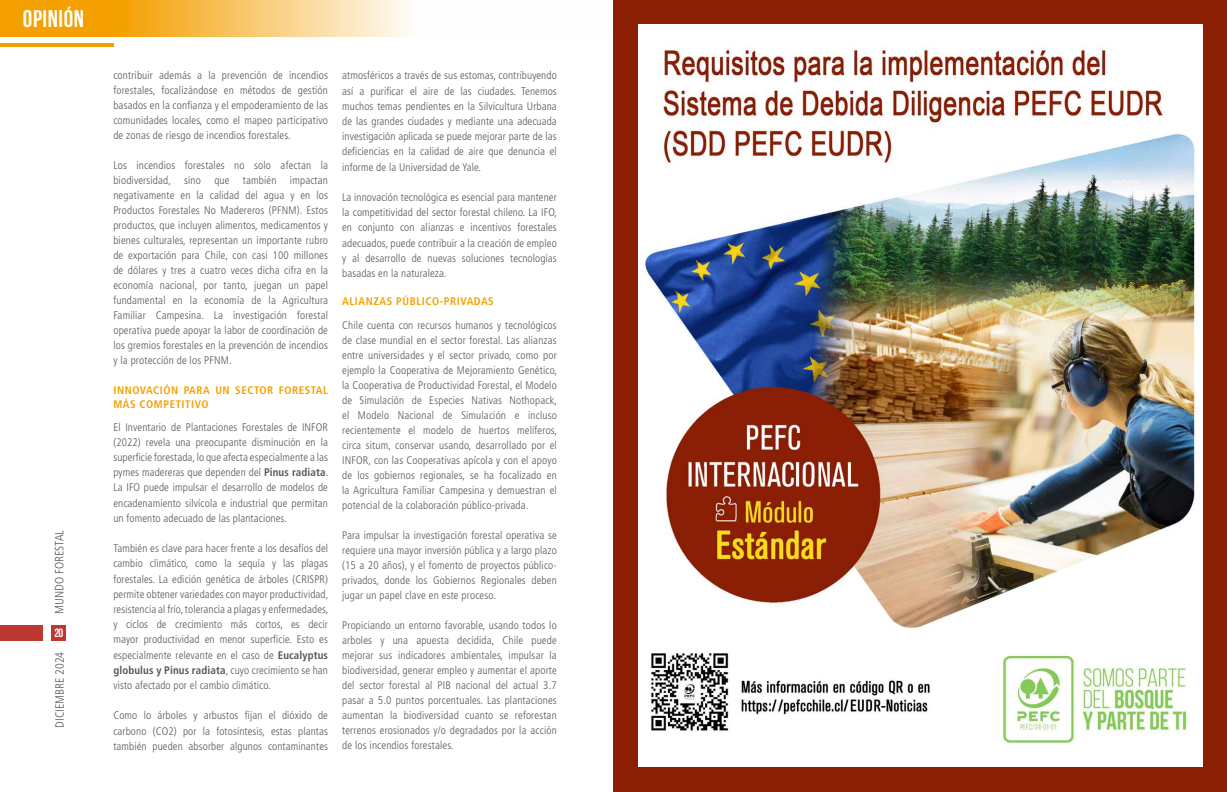
<style>
.page{position:relative;width:1227px;height:792px;background:#fff}
.page>*{position:absolute;margin:0;border:0;box-sizing:border-box;transform-origin:0 0}
.t1{font:700 24px "Bebas Neue";letter-spacing:.025em;color:#fff}
.t2{font:300 condensed 12px "Frutiger LT Std";color:#575756}
.t3{font:700 12px "Bebas Neue";color:#fff}
.t4{font:300 condensed 11px/15px "Frutiger LT Std";letter-spacing:.01em;color:#575756;text-align:justify}
.t5{font:700 condensed 11px/14px "Frutiger LT Std";letter-spacing:.05em;color:#f4a000}
.s1{font-weight:700}
</style>
<div class="page">
<div style="left:0;top:626px;width:43px;height:15px;background:#be3832"></div>
<div style="left:52px;top:626px;width:14px;height:15px;background:#be3832"></div>
<div style="left:613px;top:0;width:614px;height:792px;background:#8b1f03"></div>
<hr style="left:0;top:43px;width:114px;height:4px;background:#f4a000">
<svg style="left:0;top:0;width:409px;height:37px;background:#f7bf56"></svg>
<div style="left:638px;top:25px;width:564px;height:742px;background:#fff"></div>
<img style="left:644px;top:47px;width:553px;height:697px">
<h1 class="t1" style="left:23px;top:6px;width:63px">Opinión</h1>
<p class="t2" style="left:52px;top:614px;width:85px;rotate:-90deg">MUNDO FORESTAL</p>
<p class="t2" style="left:53px;top:728px;width:77px;rotate:-90deg">DICIEMBRE 2024</p>
<p class="t3" style="left:54px;top:626px;width:10px">20</p>
<p class="t4" style="left:113px;top:68px;width:216px">contribuir además a la prevención de incendios forestales, focalizándose en métodos de gestión basados en la confianza y el empoderamiento de las comunidades locales, como el mapeo participativo de zonas de riesgo de incendios forestales.</p>
<p class="t4" style="left:113px;top:158px;width:216px">Los incendios forestales no solo afectan la biodiversidad, sino que también impactan negativamente en la calidad del agua y en los Productos Forestales No Madereros (PFNM). Estos productos, que incluyen alimentos, medicamentos y bienes culturales, representan un importante rubro de exportación para Chile, con casi 100 millones de dólares y tres a cuatro veces dicha cifra en la economía nacional, por tanto, juegan un papel fundamental en la economía de la Agricultura Familiar Campesina. La investigación forestal operativa puede apoyar la labor de coordinación de los gremios forestales en la prevención de incendios y la protección de los PFNM.</p>
<p class="t5" style="left:113px;top:384px;width:216px">INNOVACIÓN PARA UN SECTOR FORESTAL<br>MÁS COMPETITIVO</p>
<p class="t4" style="left:113px;top:419px;width:216px">El Inventario de Plantaciones Forestales de INFOR (2022) revela una preocupante disminución en la superficie forestada, lo que afecta especialmente a las pymes madereras que dependen del <span class="s1">Pinus radiata</span>.<br>La IFO puede impulsar el desarrollo de modelos de encadenamiento silvícola e industrial que permitan un fomento adecuado de las plantaciones.</p>
<p class="t4" style="left:113px;top:541px;width:217px">También es clave para hacer frente a los desafíos del cambio climático, como la sequía y las plagas forestales. La edición genética de árboles (CRISPR) permite obtener variedades con mayor productividad, resistencia al frío, tolerancia a plagas y enfermedades, y ciclos de crecimiento más cortos, es decir mayor productividad en menor superficie. Esto es especialmente relevante en el caso de <span class="s1">Eucalyptus globulus y Pinus radiata</span>, cuyo crecimiento se han visto afectado por el cambio climático.</p>
<p class="t4" style="left:113px;top:708px;width:216px">Como lo árboles y arbustos fijan el dióxido de carbono (CO2) por la fotosíntesis, estas plantas también pueden absorber algunos contaminantes</p>
<p class="t4" style="left:342px;top:68px;width:216px">atmosféricos a través de sus estomas, contribuyendo así a purificar el aire de las ciudades. Tenemos muchos temas pendientes en la Silvicultura Urbana de las grandes ciudades y mediante una adecuada investigación aplicada se puede mejorar parte de las deficiencias en la calidad de aire que denuncia el informe de la Universidad de Yale.</p>
<p class="t4" style="left:342px;top:190px;width:216px">La innovación tecnológica es esencial para mantener la competitividad del sector forestal chileno. La IFO, en conjunto con alianzas e incentivos forestales adecuados, puede contribuir a la creación de empleo y al desarrollo de nuevas soluciones tecnologías basadas en la naturaleza.</p>
<p class="t5" style="left:342px;top:295px;width:153px">ALIANZAS PÚBLICO-PRIVADAS</p>
<p class="t4" style="left:342px;top:318px;width:217px">Chile cuenta con recursos humanos y tecnológicos de clase mundial en el sector forestal. Las alianzas entre universidades y el sector privado, como por ejemplo la Cooperativa de Mejoramiento Genético, la Cooperativa de Productividad Forestal, el Modelo de Simulación de Especies Nativas Nothopack, el Modelo Nacional de Simulación e incluso recientemente el modelo de huertos melíferos, circa situm, conservar usando, desarrollado por el INFOR, con las Cooperativas apícola y con el apoyo de los gobiernos regionales, se ha focalizado en la Agricultura Familiar Campesina y demuestran el potencial de la colaboración público-privada.</p>
<p class="t4" style="left:342px;top:528px;width:216px">Para impulsar la investigación forestal operativa se requiere una mayor inversión pública y a largo plazo (15 a 20 años), y el fomento de proyectos público&shy;privados, donde los Gobiernos Regionales deben jugar un papel clave en este proceso.</p>
<p class="t4" style="left:342px;top:618px;width:216px">Propiciando un entorno favorable, usando todos lo arboles y una apuesta decidida, Chile puede mejorar sus indicadores ambientales, impulsar la biodiversidad, generar empleo y aumentar el aporte del sector forestal al PIB nacional del actual 3.7 pasar a 5.0 puntos porcentuales. Las plantaciones aumentan la biodiversidad cuanto se reforestan terrenos erosionados y/o degradados por la acción de los incendios forestales.</p>
</div>
